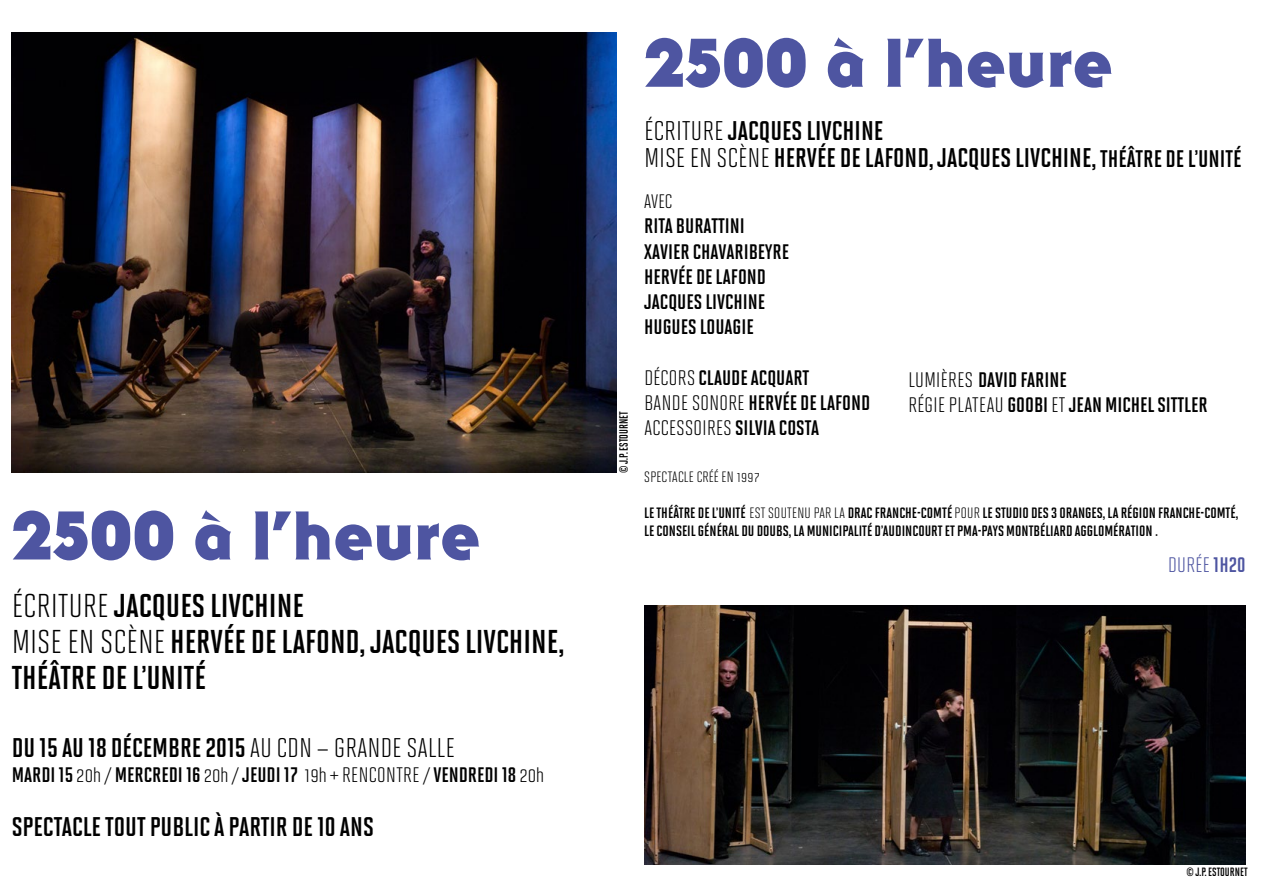
<style>
.page{position:relative;width:1263px;height:893px;background:#fff}
.page>*{position:absolute;margin:0;border:0;box-sizing:border-box;transform-origin:0 0}
.t1{font:900 72px "Serif Gothic Hvy ITC";color:#4e55a1}
.t2{font:33px/36px "Solano Gothic MVB Bd Cap";color:#000}
.t3{font:27px/27px "Solano Gothic MVB Bd Cap";color:#000}
.t4{font:21px/25.2px "Solano Gothic MVB Bd Cap";color:#000}
.t5{font:21px "Solano Gothic MVB";letter-spacing:.02em;color:#000}
.t6{font:21px "Solano Gothic MVB";letter-spacing:.02em;color:#4e55a1}
.t7{font:19.5px "Solano Gothic MVB";color:#000}
.t8{font:15px/18px "Solano Gothic MVB Bd Cap";color:#000}
.t9{font:15px "Solano Gothic MVB";letter-spacing:.02em;color:#000}
.t10{font:12px "Solano Gothic MVB Bd Cap";color:#000;scale:.93 1}
.s1{font-family:"Solano Gothic MVB"}
.s2{font-size:24px}
.s3{font-family:"Solano Gothic MVB Bd Cap"}
.s4{font-family:"MS Mincho"}
</style>
<div class="page">
<img style="left:12px;top:33px;width:605px;height:440px">
<img style="left:644px;top:606px;width:601px;height:259px">
<h1 class="t1" style="left:12px;top:494px;width:470px">2500 à l’heure</h1>
<h2 class="t2" style="left:12px;top:587px;width:554px"><span class="s1">ÉCRITURE</span> JACQUES LIVCHINE<br><span class="s1">MISE EN SCÈNE</span> HERVÉE DE LAFOND, JACQUES LIVCHINE,<br>THÉÂTRE DE L’UNITÉ</h2>
<p class="t3" style="left:12px;top:734px;width:444px">DU 15 AU 18 DÉCEMBRE 2015 <span class="s1">AU CDN – GRANDE SALLE</span></p>
<p class="t4" style="left:12px;top:762px;width:534px">MARDI 15 <span class="s1">20h /</span> MERCREDI 16 <span class="s1">20h /</span> JEUDI 17 <span class="s1">19h + RENCONTRE /</span> VENDREDI 18 <span class="s1">20h</span></p>
<p class="t3" style="left:12px;top:813px;width:364px">SPECTACLE TOUT PUBLIC À PARTIR DE 10 ANS</p>
<p class="t10" style="left:617px;top:473px;width:67px;rotate:-90deg">© J.P. ESTOURNET</p>
<h1 class="t1" style="left:644px;top:21px;width:470px">2500 à l’heure</h1>
<p class="t3" style="left:644px;top:117px;width:598px"><span class="s1">ÉCRITURE</span> JACQUES LIVCHINE<br><span class="s1">MISE EN SCÈNE</span> HERVÉE DE LAFOND, JACQUES LIVCHINE, <span class="s2">THÉÂTRE DE L’UNITÉ</span></p>
<p class="t7" style="left:644px;top:191px;width:30px">AVEC</p>
<p class="t4" style="left:644px;top:213px;width:146px">RITA BURATTINI<br>XAVIER CHAVARIBEYRE<br>HERVÉE DE LAFOND<br>JACQUES LIVCHINE<br>HUGUES LOUAGIE</p>
<p class="t4" style="left:644px;top:365px;width:227px"><span class="s1">DÉCORS</span> CLAUDE ACQUART<br><span class="s1">BANDE SONORE</span> HERVÉE DE LAFOND</p>
<p class="t5" style="left:644px;top:416px;width:176px">ACCESSOIRES <span class="s3">SILVIA COSTA</span></p>
<p class="t4" style="left:908px;top:367px;width:301px"><span class="s1">LUMIÈRES</span> DAVID FARINE<br><span class="s1">RÉGIE PLATEAU</span> GOOBI <span class="s1">ET</span> JEAN MICHEL SITTLER</p>
<p class="t9" style="left:644px;top:469px;width:117px">SPECTACLE CRÉÉ EN 1997</p>
<p class="t8" style="left:644px;top:504px;width:596px">LE THÉÂTRE DE L’UNITÉ <span class="s1">EST SOUTENU PAR LA</span> DRAC FRANCHE-COMTÉ <span class="s1">POUR</span> LE STUDIO DES 3 ORANGES, LA RÉGION FRANCHE-COMTÉ,<br>LE CONSEIL GÉNÉRAL DU DOUBS, LA MUNICIPALITÉ D’AUDINCOURT ET PMA-PAYS MONTBÉLIARD AGGLOMÉRATION <span class="s4">.</span></p>
<p class="t6" style="left:1168px;top:553px;width:79px">DURÉE <span class="s3">1H20</span></p>
<p class="t10" style="left:1186px;top:865px;width:67px">© J.P. ESTOURNET</p>
</div>
